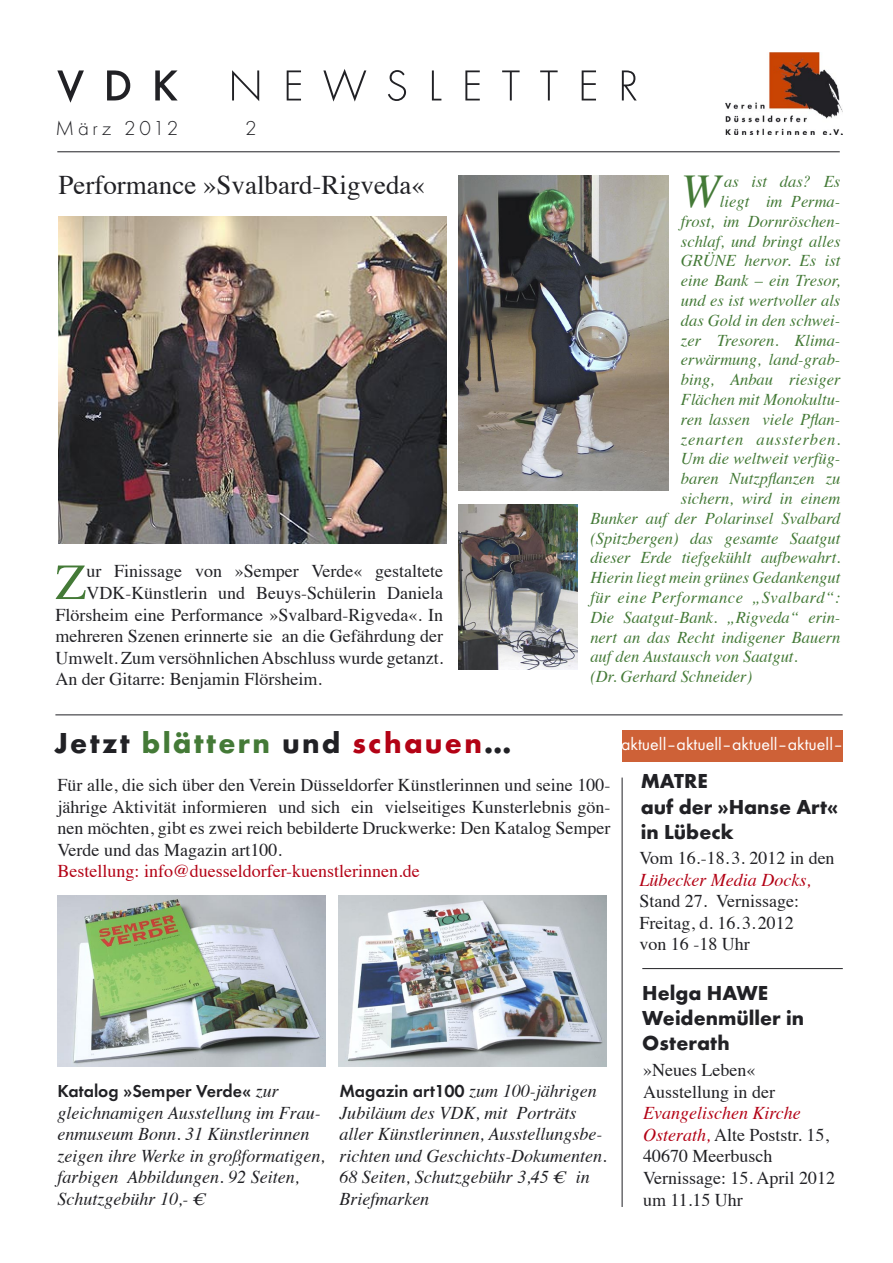
<style>
.page{position:relative;width:893px;height:1263px;background:#fff}
.page>*{position:absolute;margin:0;border:0;box-sizing:border-box;transform-origin:0 0}
.t1{font:50.55px "Times";color:#447a37}
.t2{font:italic 46.8px "Times";color:#447a37}
.t3{font:700 30px "Futura T";letter-spacing:.075em;color:#212125}
.t4{font:27px "Times";color:#212125}
.t5{font:700 21px/25.2px "Futura T";color:#212125}
.t6{font:300 21px "Futura T";letter-spacing:.18em;color:#212125}
.t7{font:18px/21.6px "Times";color:#212125}
.t8{font:italic 18px/21.6px "Times";color:#212125}
.t9{font:18px "Times";color:#b30215}
.t10{font:18px "Futura T";color:#fff}
.t11{font:italic 16.5px "Times";color:#447a37}
.t12{font:italic 16.5px "Times";letter-spacing:.035em;color:#447a37}
.t13{font:italic 16.5px "Times";letter-spacing:.05em;color:#447a37}
.s1{color:#447a37}
.s2{color:#b30215}
.s3{font-family:"Futura T";font-weight:600;font-style:normal}
.s4{font-style:italic;color:#b30215}
</style>
<div class="page">
<div style="left:622px;top:730px;width:221px;height:32px;background:#ce6137"></div>
<svg style="left:57px;top:69px;width:580px;height:34px"></svg>
<img style="left:725px;top:53px;width:118px;height:82px">
<hr style="left:57px;top:151px;width:783px;height:1px;background:#212125">
<img style="left:58px;top:216px;width:388px;height:327px">
<hr style="left:55px;top:714px;width:788px;height:1px;background:#212125">
<img style="left:459px;top:175px;width:209px;height:315px">
<img style="left:459px;top:504px;width:118px;height:166px">
<img style="left:58px;top:895px;width:267px;height:172px">
<img style="left:338px;top:895px;width:268px;height:172px">
<hr style="left:622px;top:777px;width:1px;height:430px;background:#212125">
<hr style="left:642px;top:968px;width:201px;height:1px;background:#212125">
<p class="t6" style="left:55px;top:116px;width:124px">März 2012</p>
<p class="t6" style="left:245px;top:116px;width:13px">2</p>
<p class="t4" style="left:58px;top:160px;width:368px">Performance »Svalbard-Rigveda«</p>
<p class="t1" style="left:55px;top:535px;width:32px">Z</p>
<p class="t7" style="left:86px;top:559px;width:358px">ur Finissage von »Semper Verde« gestaltete</p>
<p class="t7" style="left:86px;top:581px;width:358px">VDK-Künstlerin und Beuys-Schülerin Daniela</p>
<p class="t7" style="left:55px;top:602px;width:389px">Flörsheim eine Performance »Svalbard-Rigveda«. In</p>
<p class="t7" style="left:55px;top:624px;width:389px">mehreren Szenen erinnerte sie an die Gefährdung der</p>
<p class="t7" style="left:55px;top:645px;width:389px">Umwelt. Zum versöhnlichen Abschluss wurde getanzt.</p>
<p class="t7" style="left:55px;top:667px;width:268px">An der Gitarre: Benjamin Flörsheim.</p>
<p class="t3" style="left:54px;top:725px;width:459px">Jetzt <span class="s1">blättern</span> und <span class="s2">schauen</span>…</p>
<p class="t2" style="left:681px;top:151px;width:41px">W</p>
<p class="t11" style="left:724px;top:167px;width:118px">as ist das? Es</p>
<p class="t11" style="left:720px;top:187px;width:122px">liegt im Perma-</p>
<p class="t11" style="left:681px;top:207px;width:161px">frost, im Dornröschen-</p>
<p class="t11" style="left:681px;top:227px;width:161px">schlaf, und bringt alles</p>
<p class="t11" style="left:681px;top:246px;width:161px">GRÜNE hervor. Es ist</p>
<p class="t11" style="left:681px;top:266px;width:161px">eine Bank – ein Tresor,</p>
<p class="t11" style="left:681px;top:286px;width:161px">und es ist wertvoller als</p>
<p class="t11" style="left:681px;top:306px;width:161px">das Gold in den schwei-</p>
<p class="t11" style="left:681px;top:326px;width:161px">zer Tresoren. Klima-</p>
<p class="t11" style="left:681px;top:345px;width:161px">erwärmung, land-grab-</p>
<p class="t11" style="left:681px;top:365px;width:161px">bing, Anbau riesiger</p>
<p class="t11" style="left:681px;top:385px;width:161px">Flächen mit Monokultu-</p>
<p class="t11" style="left:681px;top:405px;width:161px">ren lassen viele Pflan-</p>
<p class="t13" style="left:681px;top:425px;width:161px">zenarten aussterben.</p>
<p class="t11" style="left:681px;top:444px;width:161px">Um die weltweit verfüg-</p>
<p class="t11" style="left:681px;top:464px;width:161px">baren Nutzpflanzen zu</p>
<p class="t11" style="left:681px;top:484px;width:161px">sichern, wird in einem</p>
<p class="t11" style="left:590px;top:504px;width:252px">Bunker auf der Polarinsel Svalbard</p>
<p class="t11" style="left:590px;top:524px;width:252px">(Spitzbergen) das gesamte Saatgut</p>
<p class="t11" style="left:590px;top:543px;width:251px">dieser Erde tiefgekühlt aufbewahrt.</p>
<p class="t11" style="left:590px;top:563px;width:252px">Hierin liegt mein grünes Gedankengut</p>
<p class="t12" style="left:590px;top:583px;width:251px">für eine Performance „Svalbard“:</p>
<p class="t11" style="left:590px;top:603px;width:252px">Die Saatgut-Bank. „Rigveda“ erin-</p>
<p class="t11" style="left:590px;top:623px;width:252px">nert an das Recht indigener Bauern</p>
<p class="t11" style="left:590px;top:642px;width:209px">auf den Austausch von Saatgut.</p>
<p class="t11" style="left:590px;top:662px;width:163px">(Dr. Gerhard Schneider)</p>
<p class="t10" style="left:621px;top:734px;width:224px">aktuell–aktuell–aktuell–aktuell–</p>
<p class="t7" style="left:58px;top:773px;width:554px;text-align:justify">Für alle, die sich über den Verein Düsseldorfer Künstlerinnen und seine 100- jährige Aktivität informieren und sich ein vielseitiges Kunsterlebnis gön&shy;nen möchten, gibt es zwei reich bebilderte Druckwerke: Den Katalog Semper Verde und das Magazin art100.</p>
<p class="t9" style="left:58px;top:854px;width:364px">Bestellung: info@duesseldorfer-kuenstlerinnen.de</p>
<p class="t8" style="left:58px;top:1079px;width:269px"><span class="s3">Katalog »Semper Verde«</span> zur gleichnamigen Ausstellung im Frau&shy;enmuseum Bonn. 31 Künstlerinnen zeigen ihre Werke in großformatigen, farbigen Abbildungen. 92 Seiten,<br>Schutzgebühr 10,- €</p>
<p class="t8" style="left:339px;top:1079px;width:269px"><span class="s3">Magazin art100</span> zum 100-jährigen<br>Jubiläum des VDK, mit Porträts aller Künstlerinnen, Ausstellungsbe&shy;richten und Geschichts-Dokumenten.<br>68 Seiten, Schutzgebühr 3,45 € in<br>Briefmarken</p>
<p class="t5" style="left:641px;top:769px;width:199px">MATRE<br>auf der »Hanse Art« in Lübeck</p>
<p class="t7" style="left:639px;top:846px;width:197px">Vom 16. -18. 3. 2012 in den<br><span class="s4">Lübecker Media Docks,<br></span>Stand 27. Vernissage:<br>Freitag, d. 16. 3. 2012<br>von 16 -18 Uhr</p>
<p class="t5" style="left:642px;top:980px;width:163px">Helga HAWE<br>Weidenmüller in<br>Osterath</p>
<p class="t7" style="left:643px;top:1057px;width:188px">»Neues Leben«<br>Ausstellung in der<br><span class="s4">Evangelischen Kirche<br>Osterath,</span> Alte Poststr. 15,<br>40670 Meerbusch</p>
<p class="t7" style="left:643px;top:1165px;width:193px">Vernissage: 15. April 2012 um 11.15 Uhr</p>
</div>
